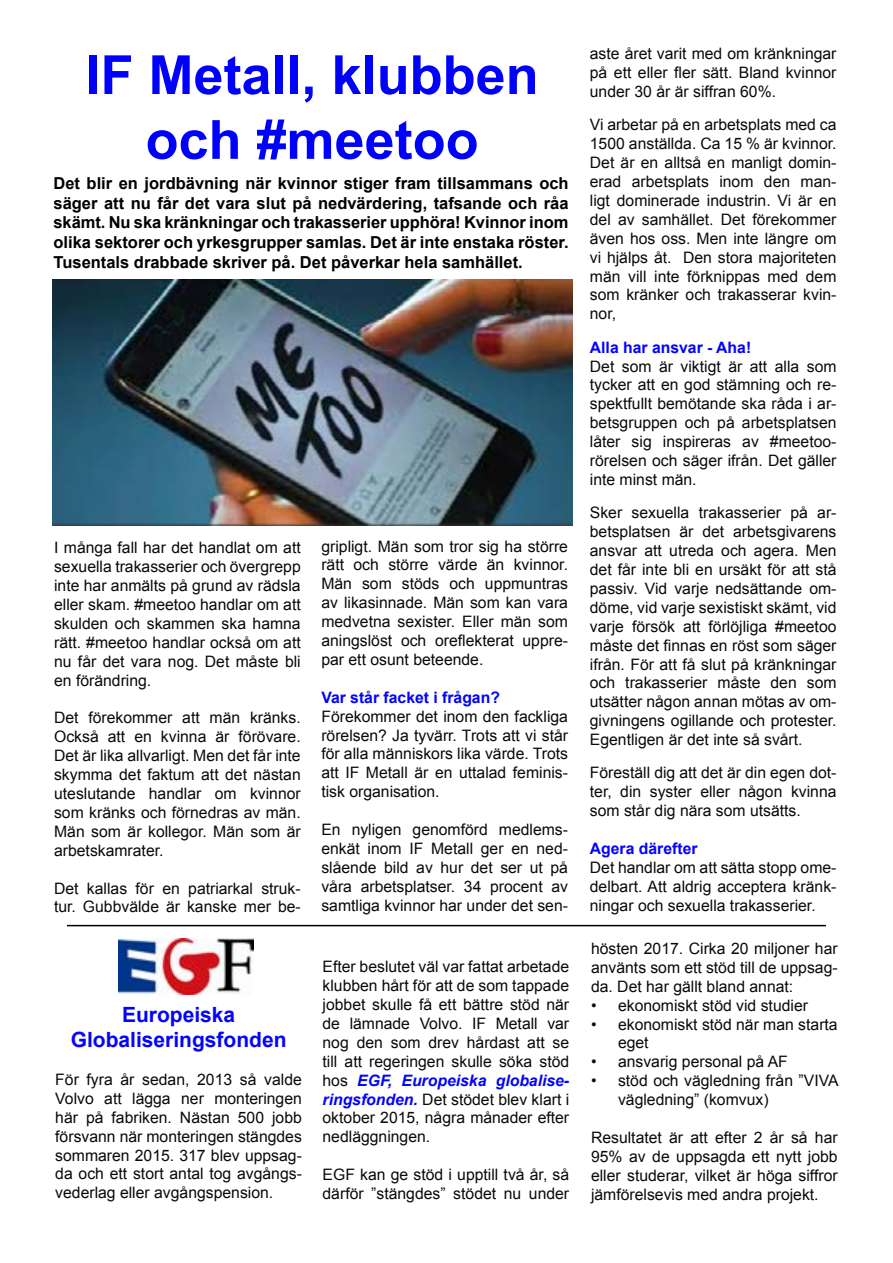
<style>
.page{position:relative;width:893px;height:1263px;background:#fff}
.page>*{position:absolute;margin:0;border:0;box-sizing:border-box;transform-origin:0 0}
.t1{font:700 54px/64.8px "Arial";color:#00f;text-align:center}
.t2{font:700 21px/25.2px "Arial";color:#0303ff;text-align:center}
.t3{font:700 16.5px/19.8px "Arial";color:#000;text-align:justify}
.t4{font:15.75px/18.9px "Arial";color:#0b0a0b;text-align:justify}
.t5{font:700 15.75px "Arial";color:#0303ff}
.s1{font-weight:700;font-style:italic;color:#0303ff}
</style>
<div class="page">
<img style="left:53px;top:280px;width:519px;height:245px">
<hr style="left:67px;top:925px;width:759px;height:1px;background:#000">
<img style="left:119px;top:938px;width:135px;height:57px">
<h1 class="t1" style="left:85px;top:44px;width:455px">IF Metall, klubben och #meetoo</h1>
<p class="t3" style="left:54px;top:174px;width:517px">Det blir en jordbävning när kvinnor stiger fram tillsammans och säger att nu får det vara slut på nedvärdering, tafsande och råa skämt. Nu ska kränkningar och trakasserier upphöra! Kvinnor inom olika sektorer och yrkesgrupper samlas. Det är inte enstaka röster.<br>Tusentals drabbade skriver på. Det påverkar hela samhället.</p>
<p class="t4" style="left:54px;top:538px;width:248px">I många fall har det handlat om att sexuella trakasserier och övergrepp inte har anmälts på grund av rädsla eller skam. #meetoo handlar om att skulden och skammen ska hamna rätt. #meetoo handlar också om att nu får det vara nog. Det måste bli en förändring.</p>
<p class="t4" style="left:54px;top:709px;width:248px">Det förekommer att män kränks.<br>Också att en kvinna är förövare.<br>Det är lika allvarligt. Men det får inte skymma det faktum att det nästan uteslutande handlar om kvinnor som kränks och förnedras av män.<br>Män som är kollegor. Män som är arbetskamrater.</p>
<p class="t4" style="left:54px;top:879px;width:248px">Det kallas för en patriarkal struk&shy;tur. Gubbvälde är kanske mer be-</p>
<h2 class="t2" style="left:71px;top:1002px;width:217px">Europeiska<br>Globaliseringsfonden</h2>
<p class="t4" style="left:55px;top:1070px;width:248px">För fyra år sedan, 2013 så valde Volvo att lägga ner monteringen här på fabriken. Nästan 500 jobb försvann när monteringen stängdes sommaren 2015. 317 blev uppsag&shy;da och ett stort antal tog avgångs&shy;vederlag eller avgångspension.</p>
<p class="t4" style="left:321px;top:537px;width:248px">gripligt. Män som tror sig ha större rätt och större värde än kvinnor.<br>Män som stöds och uppmuntras av likasinnade. Män som kan vara medvetna sexister. Eller män som aningslöst och oreflekterat uppre&shy;par ett osunt beteende.</p>
<p class="t5" style="left:321px;top:687px;width:180px">Var står facket i frågan?</p>
<p class="t4" style="left:321px;top:707px;width:248px">Förekommer det inom den fackliga rörelsen? Ja tyvärr. Trots att vi står för alla människors lika värde. Trots att IF Metall är en uttalad feminis&shy;tisk organisation.</p>
<p class="t4" style="left:321px;top:820px;width:248px">En nyligen genomförd medlems&shy;enkät inom IF Metall ger en ned&shy;slående bild av hur det ser ut på våra arbetsplatser. 34 procent av samtliga kvinnor har under det sen-</p>
<p class="t4" style="left:323px;top:957px;width:248px">Efter beslutet väl var fattat arbetade klubben hårt för att de som tappade jobbet skulle få ett bättre stöd när de lämnade Volvo. IF Metall var nog den som drev hårdast att se till att regeringen skulle söka stöd hos <span class="s1">EGF, Europeiska globalise&shy;ringsfonden.</span> Det stödet blev klart i oktober 2015, några månader efter nedläggningen.</p>
<p class="t4" style="left:323px;top:1165px;width:248px">EGF kan ge stöd i upptill två år, så därför ”stängdes” stödet nu under</p>
<p class="t4" style="left:590px;top:44px;width:248px">aste året varit med om kränkningar på ett eller fler sätt. Bland kvinnor under 30 år är siffran 60%.</p>
<p class="t4" style="left:590px;top:116px;width:248px">Vi arbetar på en arbetsplats med ca 1500 anställda. Ca 15 % är kvinnor.<br>Det är en alltså en manligt domin&shy;erad arbetsplats inom den man&shy;ligt dominerade industrin. Vi är en del av samhället. Det förekommer även hos oss. Men inte längre om vi hjälps åt. Den stora majoriteten män vill inte förknippas med dem som kränker och trakasserar kvin&shy;nor,</p>
<p class="t5" style="left:590px;top:337px;width:163px">Alla har ansvar - Aha!</p>
<p class="t4" style="left:590px;top:357px;width:248px">Det som är viktigt är att alla som tycker att en god stämning och re&shy;spektfullt bemötande ska råda i ar&shy;betsgruppen och på arbetsplatsen låter sig inspireras av #meetoo&shy;rörelsen och säger ifrån. Det gäller inte minst män.</p>
<p class="t4" style="left:590px;top:503px;width:248px">Sker sexuella trakasserier på ar&shy;betsplatsen är det arbetsgivarens ansvar att utreda och agera. Men det får inte bli en ursäkt för att stå passiv. Vid varje nedsättande om&shy;döme, vid varje sexistiskt skämt, vid varje försök att förlöjliga #meetoo måste det finnas en röst som säger ifrån. För att få slut på kränkningar och trakasserier måste den som utsätter någon annan mötas av om&shy;givningens ogillande och protester.<br>Egentligen är det inte så svårt.</p>
<p class="t4" style="left:590px;top:764px;width:248px">Föreställ dig att det är din egen dot&shy;ter, din syster eller någon kvinna som står dig nära som utsätts.</p>
<p class="t5" style="left:590px;top:838px;width:109px">Agera därefter</p>
<p class="t4" style="left:590px;top:858px;width:248px">Det handlar om att sätta stopp ome&shy;delbart. Att aldrig acceptera kränk&shy;ningar och sexuella trakasserier.</p>
<p class="t4" style="left:591px;top:939px;width:248px">hösten 2017. Cirka 20 miljoner har använts som ett stöd till de uppsag&shy;da. Det har gällt bland annat:</p>
<p class="t4" style="left:591px;top:996px;width:218px">• ekonomiskt stöd vid studier</p>
<p class="t4" style="left:618px;top:1015px;width:221px;text-indent:-27px">• ekonomiskt stöd när man starta eget</p>
<p class="t4" style="left:591px;top:1052px;width:198px">• ansvarig personal på AF</p>
<p class="t4" style="left:618px;top:1071px;width:222px;text-indent:-27px">• stöd och vägledning från ”VIVA vägledning” (komvux)</p>
<p class="t4" style="left:591px;top:1128px;width:248px">Resultatet är att efter 2 år så har 95% av de uppsagda ett nytt jobb eller studerar, vilket är höga siffror jämförelsevis med andra projekt.</p>
</div>
